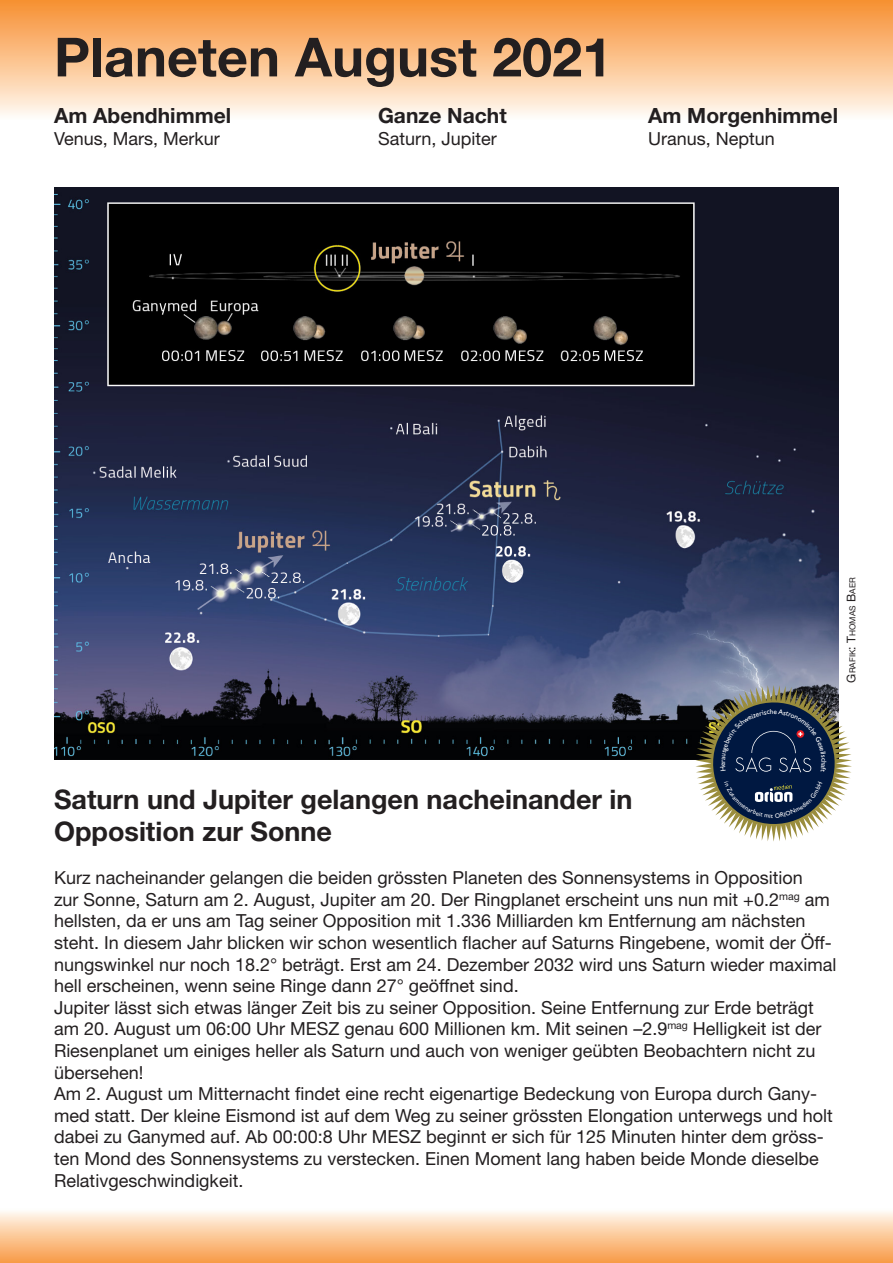
<style>
.page{position:relative;width:893px;height:1263px;background:#fff}
.page>*{position:absolute;margin:0;border:0;box-sizing:border-box;transform-origin:0 0}
.t1{font:700 54px "Helvetica Neue";color:#231f20}
.t2{font:700 27px "Helvetica Neue";color:#231f20}
.t3{font:700 21px "Helvetica Neue";color:#231f20}
.t4{font:18px/21.6px "Helvetica Neue";color:#231f20}
.t5{font:8.4px "Helvetica Neue";color:#231f20}
.t6{font:7.35px "Gill Sans Std";color:#fff}
.s1{font-size:12px}
</style>
<div class="page">
<div style="left:0;top:0;width:893px;height:119px;background:linear-gradient(to bottom,#f78e2e,#fffaf3)"></div>
<div style="left:0;top:1209px;width:893px;height:54px;background:linear-gradient(to bottom,#fffbf5,#f89b47)"></div>
<img style="left:54px;top:187px;width:785px;height:572px">
<svg style="left:695px;top:685px;width:157px;height:156px"></svg>
<p class="t1" style="left:54px;top:24px;width:560px">Planeten August 2021</p>
<p class="t3" style="left:54px;top:103px;width:179px">Am Abendhimmel</p>
<p class="t3" style="left:378px;top:103px;width:130px">Ganze Nacht</p>
<p class="t3" style="left:648px;top:103px;width:192px">Am Morgenhimmel</p>
<p class="t4" style="left:54px;top:127px;width:167px">Venus, Mars, Merkur</p>
<p class="t4" style="left:378px;top:127px;width:120px">Saturn, Jupiter</p>
<p class="t4" style="left:648px;top:127px;width:128px">Uranus, Neptun</p>
<p class="t5" style="left:848px;top:682px;width:107px;rotate:-90deg"><span class="s1">G</span>rafik<span class="s1">: T</span>homas <span class="s1">B</span>aer</p>
<p class="t6" style="left:828px;top:761px;width:5px;rotate:90deg">h</p>
<p class="t2" style="left:54px;top:782px;width:580px">Saturn und Jupiter gelangen nacheinander in</p>
<p class="t2" style="left:54px;top:815px;width:280px">Opposition zur Sonne</p>
<p class="t4" style="left:54px;top:867px;width:784px">Kurz nacheinander gelangen die beiden grössten Planeten des Sonnensystems in Opposition<br>zur Sonne, Saturn am 2. August, Jupiter am 20. Der Ringplanet erscheint uns nun mit +0.2<sup>mag</sup> am hellsten, da er uns am Tag seiner Opposition mit 1.336 Milliarden km Entfernung am nächsten steht. In diesem Jahr blicken wir schon wesentlich flacher auf Saturns Ringebene, womit der Öff&shy;nungswinkel nur noch 18.2° beträgt. Erst am 24. Dezember 2032 wird uns Saturn wieder maximal hell erscheinen, wenn seine Ringe dann 27° geöffnet sind.</p>
<p class="t4" style="left:54px;top:996px;width:769px">Jupiter lässt sich etwas länger Zeit bis zu seiner Opposition. Seine Entfernung zur Erde beträgt am 20. August um 06:00 Uhr MESZ genau 600 Millionen km. Mit seinen –2.9<sup>mag</sup> Helligkeit ist der Riesenplanet um einiges heller als Saturn und auch von weniger geübten Beobachtern nicht zu übersehen!</p>
<p class="t4" style="left:54px;top:1083px;width:780px">Am 2. August um Mitternacht findet eine recht eigenartige Bedeckung von Europa durch Gany&shy;med statt. Der kleine Eismond ist auf dem Weg zu seiner grössten Elongation unterwegs und holt dabei zu Ganymed auf. Ab 00:00:8 Uhr MESZ beginnt er sich für 125 Minuten hinter dem gröss&shy;ten Mond des Sonnensystems zu verstecken. Einen Moment lang haben beide Monde dieselbe Relativgeschwindigkeit.</p>
</div>
